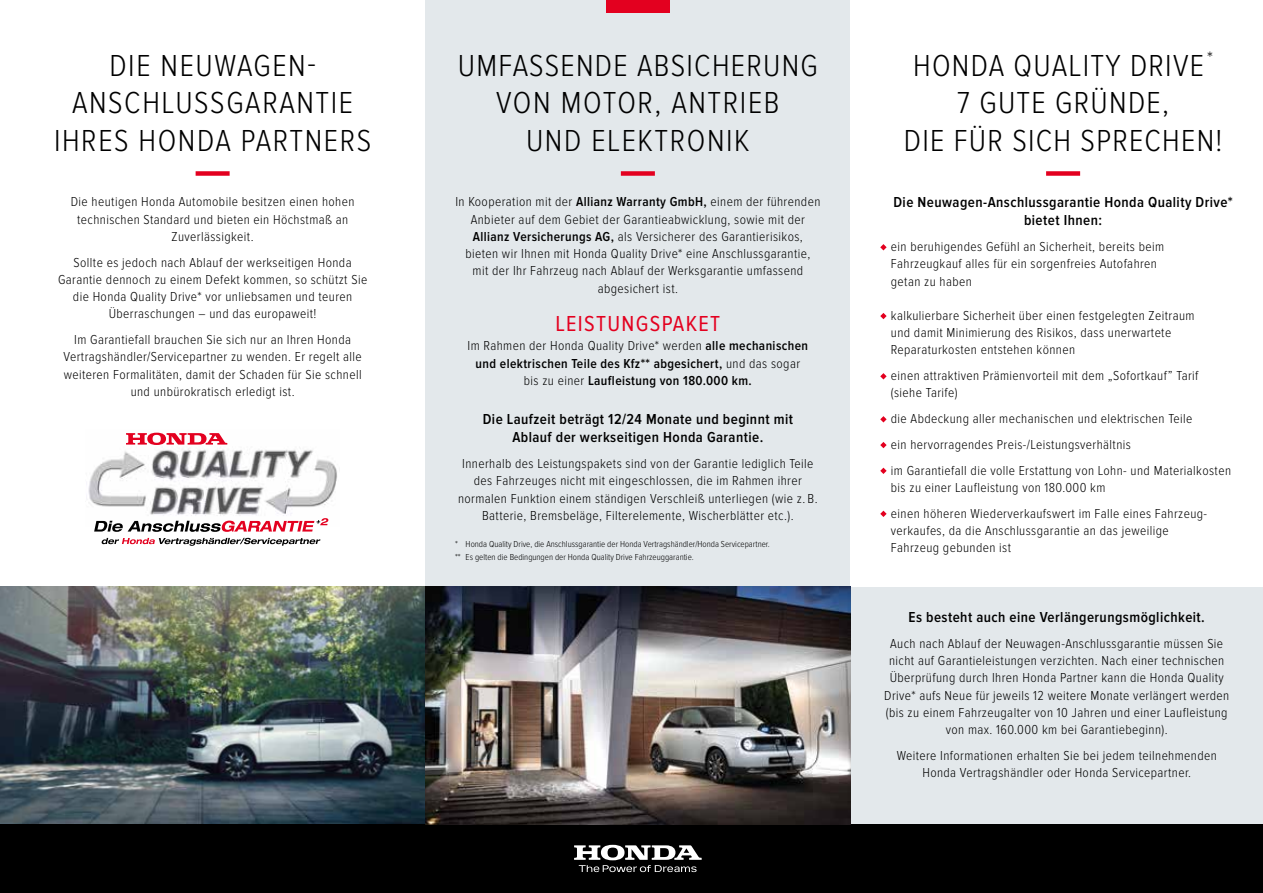
<style>
.page{position:relative;width:1263px;height:893px;background:#fff}
.page>*{position:absolute;margin:0;border:0;box-sizing:border-box;transform-origin:0 0}
.t1{font:300 31.5px/37.5px "Proxima Nova Cond";letter-spacing:.05em;color:#000}
.t2{font:22.5px "Proxima Nova Cond";letter-spacing:.06em;color:#e3001f}
.t3{font:600 15px/18px "Proxima Nova Cond";letter-spacing:.03em;color:#000;text-align:center}
.t4{font:300 13.5px/17.2px "Proxima Nova Cond";letter-spacing:.03em;color:#000;text-align:center}
.t5{font:600 13.5px/17.2px "Proxima Nova Cond";letter-spacing:.03em;color:#000;text-align:center}
.t6{font:300 9px/12.6px "Proxima Nova Cond";color:#000}
.s1{font-weight:600}
.s2{font-weight:300}
</style>
<div class="page">
<div style="left:425px;top:0;width:838px;height:825px;background:#e3e8eb"></div>
<img style="left:0;top:587px;width:850px;height:238px">
<div style="left:0;top:825px;width:1263px;height:68px;background:#000"></div>
<div style="left:196px;top:171px;width:34px;height:5px;background:#e3001f"></div>
<img style="left:88px;top:432px;width:249px;height:84px">
<svg style="left:126px;top:433px;width:101px;height:12px"></svg>
<svg style="left:101px;top:538px;width:219px;height:8px"></svg>
<svg style="left:94px;top:518px;width:235px;height:14px"></svg>
<div style="left:621px;top:171px;width:34px;height:5px;background:#e3001f"></div>
<div style="left:850px;top:0;width:413px;height:587px;background:#fff"></div>
<svg style="left:880px;top:244px;width:7px;height:6px"></svg>
<svg style="left:880px;top:313px;width:7px;height:6px"></svg>
<svg style="left:880px;top:373px;width:7px;height:6px"></svg>
<svg style="left:880px;top:416px;width:7px;height:6px"></svg>
<svg style="left:880px;top:442px;width:7px;height:6px"></svg>
<svg style="left:880px;top:468px;width:7px;height:6px"></svg>
<svg style="left:880px;top:511px;width:7px;height:6px"></svg>
<div style="left:1046px;top:171px;width:34px;height:5px;background:#e3001f"></div>
<div style="left:606px;top:0;width:64px;height:13px;background:#e3001f"></div>
<svg style="left:574px;top:845px;width:128px;height:27px"></svg>
<h1 class="t1" style="left:72px;top:47px;width:245px;text-indent:37px">die Neuwagen-<br>Anschlussgara</h1>
<h1 class="t1" style="left:296px;top:85px;width:54px">ntie</h1>
<h1 class="t1" style="left:54px;top:122px;width:16px">Ihres</h1>
<h1 class="t1" style="left:139px;top:122px;width:201px">Honda Partners</h1>
<h1 class="t1" style="left:458px;top:47px;width:36px">Umfasse</h1>
<h1 class="t1" style="left:576px;top:47px;width:153px">nde Absicheru</h1>
<h1 class="t1" style="left:782px;top:47px;width:34px">ng</h1>
<h1 class="t1" style="left:526px;top:85px;width:237px;text-indent:-30px">von Motor, Antrieb und Elektr</h1>
<h1 class="t1" style="left:687px;top:122px;width:61px">onik</h1>
<h1 class="t1" style="left:957px;top:47px;width:257px;text-indent:-44px">Honda Quality Drive <sup>*<br></sup>7 gute</h1>
<h1 class="t1" style="left:1055px;top:85px;width:115px">Gründe,</h1>
<h1 class="t1" style="left:904px;top:122px;width:67px">die für</h1>
<h1 class="t1" style="left:1012px;top:122px;width:85px">sich spre</h1>
<h1 class="t1" style="left:1144px;top:122px;width:79px">chen!</h1>
<p class="t4" style="left:71px;top:193px;width:285px">Die heutigen Honda Automobile besitzen einen hohen technischen Standard und bieten ein Höchstmaß an<br>Zuverlässigkeit.</p>
<p class="t4" style="left:58px;top:254px;width:311px">Sollte es jedoch nach Ablauf der werkseitigen Honda Garantie dennoch zu einem Defekt kommen, so schützt Sie die Honda Quality Drive* vor unliebsamen und teuren Überraschungen – und das europaweit!</p>
<p class="t4" style="left:64px;top:331px;width:300px">Im Garantiefall brauchen Sie sich nur an Ihren Honda Vertragshändler/Servicepartner zu wenden. Er regelt alle weiteren Formalitäten, damit der Schaden für Sie schnell und unbürokratisch erledigt ist.</p>
<p class="t4" style="left:455px;top:193px;width:367px">In Kooperation mit der <span class="s1">Allianz Warranty GmbH,</span> einem der führenden Anbieter auf dem Gebiet der Garantieabwicklung, sowie mit der <span class="s1">Allianz Versicherungs AG,</span> als Versicherer des Garantierisikos, bieten wir Ihnen mit Honda Quality Drive* eine Anschlussgarantie,<br>mit der Ihr Fahrzeug nach Ablauf der Werksgarantie umfassend abgesichert ist.</p>
<h2 class="t2" style="left:555px;top:311px;width:166px">LEISTUNGSPAKET</h2>
<p class="t5" style="left:468px;top:338px;width:342px"><span class="s2">Im Rahmen der Honda Quality Drive* werden</span> alle mechanischen und elektrischen Teile des Kfz** abgesichert, <span class="s2">und das sogar bis zu einer</span> Laufleistung von 180.000 km.</p>
<p class="t3" style="left:483px;top:411px;width:312px">Die Laufzeit beträgt 12/24 Monate und beginnt mit<br>Ablauf der werkseitigen Honda Garantie.</p>
<p class="t4" style="left:458px;top:455px;width:361px">Innerhalb des Leistungspakets sind von der Garantie lediglich Teile des Fahrzeuges nicht mit eingeschlossen, die im Rahmen ihrer normalen Funktion einem ständigen Verschleiß unterliegen (wie z. B.<br>Batterie, Bremsbeläge, Filterelemente, Wischerblätter etc.).</p>
<p class="t6" style="left:455px;top:538px;width:316px">* Honda Quality Drive, die Anschlussgarantie der Honda Vertragshändler/Honda Servicepartner. ** Es gelten die Bedingungen der Honda Quality Drive Fahrzeuggarantie.</p>
<p class="t3" style="left:893px;top:194px;width:341px">Die Neuwagen-Anschlussgarantie Honda Quality Drive* bietet Ihnen:</p>
<p class="t4" style="left:891px;top:238px;width:275px;text-align:left">ein beruhigendes Gefühl an Sicherheit, bereits beim<br>Fahrzeugkauf alles für ein sorgenfreies Autofahren getan zu haben</p>
<p class="t4" style="left:891px;top:307px;width:305px;text-align:left">kalkulierbare Sicherheit über einen festgelegten Zeitraum und damit Minimierung des Risikos, dass unerwartete<br>Reparaturkosten entstehen können</p>
<p class="t4" style="left:891px;top:367px;width:309px;text-align:left">einen attraktiven Prämienvorteil mit dem „Sofortkauf” Tarif (siehe Tarife)</p>
<p class="t4" style="left:891px;top:406px;width:342px;line-height:25.8px;text-align:left">die Abdeckung aller mechanischen und elektrischen Teile<br>ein hervorragendes Preis-/Leistungsverhältnis<br>im Garantiefall die volle Erstattung von Lohn- und Materialkosten</p>
<p class="t4" style="left:891px;top:475px;width:318px;line-height:25.8px;text-align:left">bis zu einer Laufleistung von 180.000 km<br>einen höheren Wiederverkaufswert im Falle eines Fahrzeug-</p>
<p class="t4" style="left:891px;top:522px;width:279px;text-align:left">verkaufes, da die Anschlussgarantie an das jeweilige<br>Fahrzeug gebunden ist</p>
<p class="t3" style="left:908px;top:608px;width:298px">Es besteht auch eine Verlängerungsmöglichkeit.</p>
<p class="t4" style="left:884px;top:635px;width:347px">Auch nach Ablauf der Neuwagen-Anschlussgarantie müssen Sie nicht auf Garantieleistungen verzichten. Nach einer technischen Überprüfung durch Ihren Honda Partner kann die Honda Quality Drive* aufs Neue für jeweils 12 weitere Monate verlängert werden (bis zu einem Fahrzeugalter von 10 Jahren und einer Laufleistung von max. 160.000 km bei Garantiebeginn).</p>
<p class="t4" style="left:897px;top:747px;width:322px">Weitere Informationen erhalten Sie bei jedem teilnehmenden<br>Honda Vertragshändler oder Honda Servicepartner.</p>
</div>
